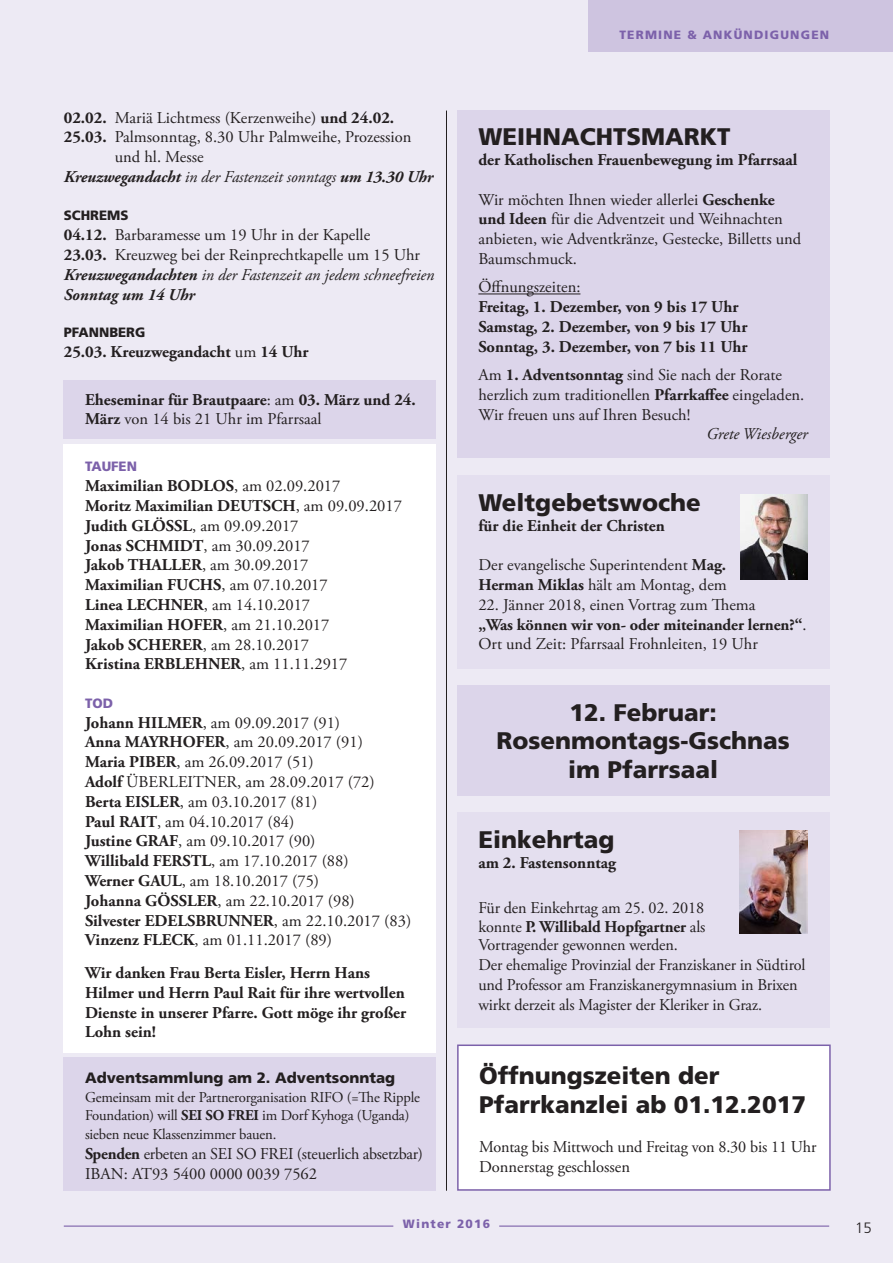
<style>
.page{position:relative;width:893px;height:1263px;background:#edeaf4}
.page>*{position:absolute;margin:0;border:0;box-sizing:border-box;transform-origin:0 0}
.t1{font:900 24px/28.8px "Frutiger";color:#231f20;text-align:center}
.t2{font:16.5px/19.8px "Adobe Garamond Pro";color:#231f20}
.t3{font:700 16.5px/19.8px "Adobe Garamond Pro";color:#231f20}
.t4{font:italic 700 16.5px "Adobe Garamond Pro";letter-spacing:-.005em;color:#231f20}
.t5{font:italic 16.5px "Adobe Garamond Pro";color:#231f20}
.t6{font:15px/18.6px "Adobe Garamond Pro";letter-spacing:-.01em;color:#231f20}
.t7{font:900 15px "Frutiger";color:#231f20}
.t8{font:300 15px "Frutiger";color:#231f20}
.t9{font:900 13.5px "Frutiger";color:#231f20}
.t10{font:900 13.5px "Frutiger";color:#7c61aa}
.t11{font:900 12px "Frutiger";letter-spacing:.1em;color:#7c61aa}
.s1{font-weight:700}
.s2{font-weight:400}
.s3{font-weight:700;font-style:italic}
.s4{font-style:italic}
</style>
<div class="page">
<div style="left:588px;top:0;width:305px;height:51px;background:#cec4e0"></div>
<hr style="left:446px;top:111px;width:1px;height:1080px;background:#231f20">
<hr style="left:64px;top:1225px;width:329px;height:2px;background:#7c61aa">
<hr style="left:499px;top:1225px;width:330px;height:2px;background:#7c61aa">
<div style="left:64px;top:444px;width:372px;height:608px;background:#fff"></div>
<div style="left:64px;top:381px;width:372px;height:58px;background:#dcd5ea"></div>
<div style="left:64px;top:1057px;width:372px;height:134px;background:#dcd5ea"></div>
<div style="left:457px;top:111px;width:372px;height:347px;background:#dcd5ea"></div>
<hr style="left:478px;top:294px;width:102px;height:1px;background:#231f20">
<div style="left:457px;top:475px;width:372px;height:193px;background:#e4dfef"></div>
<img style="left:740px;top:494px;width:68px;height:86px">
<div style="left:457px;top:812px;width:372px;height:216px;background:#e4dfef"></div>
<img style="left:740px;top:830px;width:68px;height:103px">
<div style="left:457px;top:685px;width:372px;height:110px;background:#dcd5ea"></div>
<div style="left:457px;top:1044px;width:374px;height:147px;background:#fff;border:2px solid #7c61aa"></div>
<p class="t2" style="left:64px;top:108px;width:332px"><span class="s1">02.02.</span> Mariä Lichtmess (Kerzenweihe) <span class="s1">und 24.02.</span></p>
<p class="t2" style="left:64px;top:128px;width:349px"><span class="s1">25.03.</span> Palmsonntag, 8.30 Uhr Palmweihe, Prozession</p>
<p class="t2" style="left:115px;top:148px;width:90px">und hl. Messe</p>
<p class="t4" style="left:64px;top:167px;width:371px">Kreuzwegandacht <span class="s2">in der Fastenzeit sonntags</span> um 13.30 Uhr</p>
<p class="t9" style="left:64px;top:207px;width:66px">SCHREMS</p>
<p class="t2" style="left:64px;top:226px;width:372px"><span class="s1">04.12.</span> Barbaramesse um 19 Uhr in der Kapelle<br><span class="s1">23.03.</span> Kreuzweg bei der Reinprechtkapelle um 15 Uhr <span class="s3">Kreuzwegandachten</span> <span class="s4">in der Fastenzeit an jedem schneefreien </span><span class="s3">Sonntag um 14 Uhr</span></p>
<p class="t9" style="left:64px;top:324px;width:83px">PFANNBERG</p>
<p class="t3" style="left:64px;top:342px;width:246px">25.03. Kreuzwegandacht <span class="s2">um</span> 14 Uhr</p>
<p class="t3" style="left:85px;top:390px;width:332px">Eheseminar für Brautpaare<span class="s2">: am</span> 03. März und 24.<br>März <span class="s2">von 14 bis 21 Uhr im Pfarrsaal</span></p>
<p class="t10" style="left:85px;top:458px;width:53px">TAUFEN</p>
<p class="t3" style="left:85px;top:476px;width:318px">Maximilian BODLOS<span class="s2">, am 02.09.2017<br></span>Moritz Maximilian DEUTSCH<span class="s2">, am 09.09.2017<br></span>Judith GLÖSSL<span class="s2">, am 09.09.2017<br></span>Jonas SCHMIDT<span class="s2">, am 30.09.2017<br></span>Jakob THALLER<span class="s2">, am 30.09.2017<br></span>Maximilian FUCHS<span class="s2">, am 07.10.2017<br></span>Linea LECHNER<span class="s2">, am 14.10.2017<br></span>Maximilian HOFER<span class="s2">, am 21.10.2017<br></span>Jakob SCHERER<span class="s2">, am 28.10.2017<br></span>Kristina ERBLEHNER<span class="s2">, am 11.11.2917</span></p>
<p class="t10" style="left:85px;top:695px;width:29px">TOD</p>
<p class="t2" style="left:85px;top:713px;width:328px"><span class="s1">Johann HILMER</span>, am 09.09.2017 (91)<br><span class="s1">Anna MAYRHOFER</span>, am 20.09.2017 (91)<br><span class="s1">Maria PIBER</span>, am 26.09.2017 (51)<br><span class="s1">Adolf</span> ÜBERLEITNER, am 28.09.2017 (72)<br><span class="s1">Berta EISLER</span>, am 03.10.2017 (81)<br><span class="s1">Paul RAIT</span>, am 04.10.2017 (84)<br><span class="s1">Justine GRAF</span>, am 09.10.2017 (90)<br><span class="s1">Willibald FERSTL</span>, am 17.10.2017 (88)<br><span class="s1">Werner GAUL</span>, am 18.10.2017 (75)<br><span class="s1">Johanna GÖSSLER</span>, am 22.10.2017 (98)<br><span class="s1">Silvester EDELSBRUNNER</span>, am 22.10.2017 (83)<br><span class="s1">Vinzenz FLECK</span>, am 01.11.2017 (89)</p>
<p class="t3" style="left:85px;top:963px;width:323px">Wir danken Frau Berta Eisler, Herrn Hans Hilmer und Herrn Paul Rait für ihre wertvollen Dienste in unserer Pfarre. Gott möge ihr großer Lohn sein!</p>
<p class="t7" style="left:85px;top:1069px;width:312px">Adventsammlung am 2. Adventsonntag</p>
<p class="t6" style="left:85px;top:1088px;width:336px">Gemeinsam mit der Partnerorganisation RIFO (=The Ripple<br>Foundation) will <span class="s1">SEI SO FREI</span> im Dorf Kyhoga (Uganda) sieben neue Klassenzimmer bauen.</p>
<p class="t2" style="left:85px;top:1144px;width:340px"><span class="s1">Spenden</span> erbeten an SEI SO FREI (steuerlich absetzbar)<br>IBAN: AT93 5400 0000 0039 7562</p>
<p class="t11" style="left:619px;top:28px;width:211px">TERMINE &amp; ANKÜNDIGUNGEN</p>
<h1 class="t1" style="left:478px;top:122px;width:254px">WEIHNACHTSMARKT</h1>
<p class="t3" style="left:478px;top:150px;width:321px">der Katholischen Frauenbewegung im Pfarrsaal</p>
<p class="t2" style="left:478px;top:190px;width:324px">Wir möchten Ihnen wieder allerlei <span class="s1">Geschenke und Ideen</span> für die Adventzeit und Weihnachten anbieten, wie Adventkränze, Gestecke, Billetts und Baumschmuck.</p>
<p class="t2" style="left:478px;top:278px;width:104px">Öffnungszeiten:</p>
<p class="t3" style="left:478px;top:297px;width:271px">Freitag, 1. Dezember, von 9 bis 17 Uhr<br>Samstag, 2. Dezember, von 9 bis 17 Uhr<br>Sonntag, 3. Dezember, von 7 bis 11 Uhr</p>
<p class="t2" style="left:478px;top:365px;width:327px">Am <span class="s1">1. Adventsonntag</span> sind Sie nach der Rorate herzlich zum traditionellen <span class="s1">Pfarrkaffee</span> eingeladen.<br>Wir freuen uns auf Ihren Besuch!</p>
<p class="t5" style="left:706px;top:424px;width:103px">Grete Wiesberger</p>
<h1 class="t1" style="left:478px;top:488px;width:224px">Weltgebetswoche</h1>
<p class="t3" style="left:478px;top:516px;width:188px">für die Einheit der Christen</p>
<p class="t2" style="left:478px;top:556px;width:250px">Der evangelische Superintendent <span class="s1">Mag.<br>Herman Miklas</span> hält am Montag, dem</p>
<p class="t2" style="left:478px;top:595px;width:330px">22. Jänner 2018, einen Vortrag zum Thema<br><span class="s1">„Was können wir von- oder miteinander lernen?“</span>.<br>Ort und Zeit: Pfarrsaal Frohnleiten, 19 Uhr</p>
<h1 class="t1" style="left:496px;top:697px;width:295px">12. Februar:<br>Rosenmontags-Gschnas im Pfarrsaal</h1>
<h1 class="t1" style="left:478px;top:824px;width:138px">Einkehrtag</h1>
<p class="t3" style="left:478px;top:853px;width:139px">am 2. Fastensonntag</p>
<p class="t2" style="left:478px;top:899px;width:329px;line-height:19.4px">Für den Einkehrtag am 25. 02. 2018<br>konnte <span class="s1">P. Willibald Hopfgartner</span> als<br>Vortragender gewonnen werden.<br>Der ehemalige Provinzial der Franziskaner in Südtirol und Professor am Franziskanergymnasium in Brixen wirkt derzeit als Magister der Kleriker in Graz.</p>
<h1 class="t1" style="left:479px;top:1061px;width:328px;text-align:left">Öffnungszeiten der<br>Pfarrkanzlei ab 01.12.2017</h1>
<p class="t2" style="left:479px;top:1138px;width:339px">Montag bis Mittwoch und Freitag von 8.30 bis 11 Uhr<br>Donnerstag geschlossen</p>
<p class="t11" style="left:403px;top:1216px;width:89px">Winter 2016</p>
<p class="t11" style="left:483px;top:1216px;width:9px">7</p>
<p class="t8" style="left:855px;top:1219px;width:18px">15</p>
</div>
